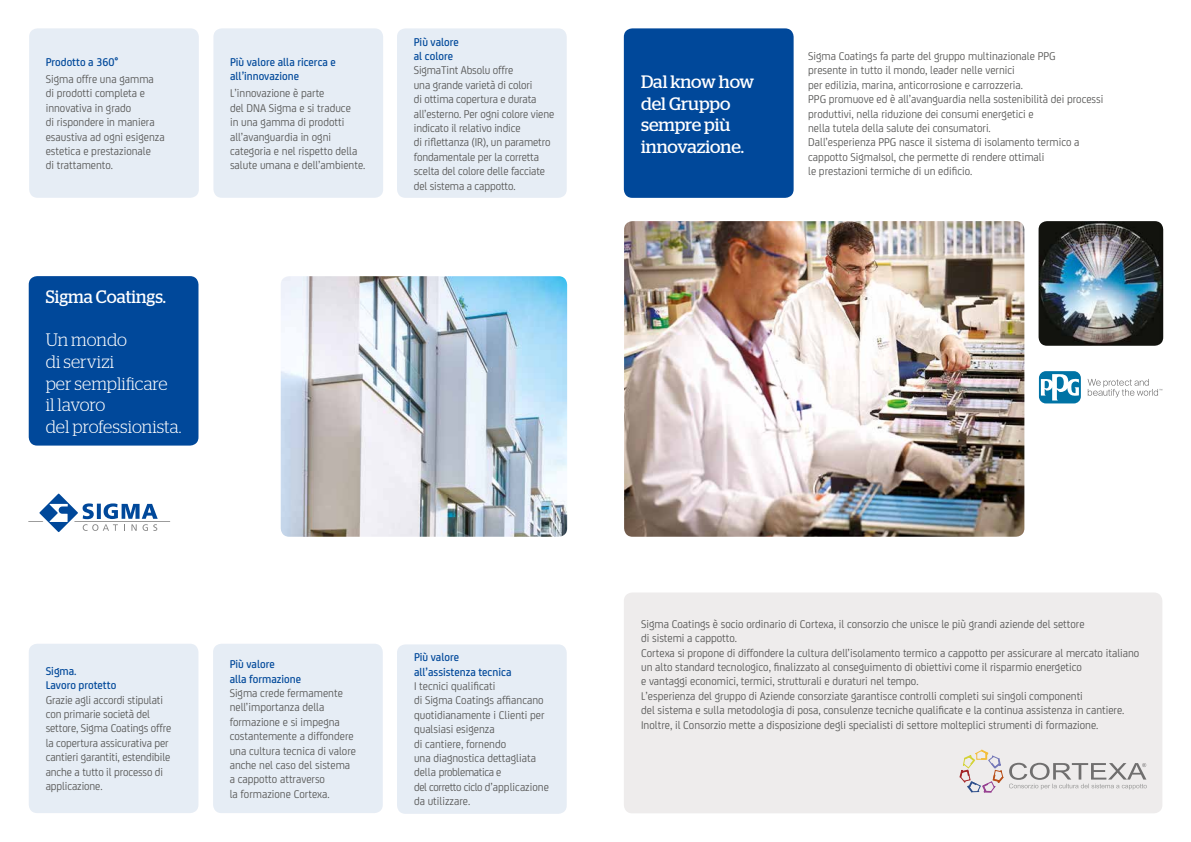
<style>
.page{position:relative;width:1191px;height:842px;background:#fff}
.page>*{position:absolute;margin:0;border:0;box-sizing:border-box;transform-origin:0 0}
.t1{font:300 18px/21.6px "Stag";letter-spacing:.005em;color:#fff;scale:.96 1}
.t2{font:18px/21.6px "Stag";color:#fff}
.t3{font:18px "Stag";color:#fff;scale:.96 1}
.t4{font:12px/14.4px "FS Joey";color:#575756;scale:.96 1}
.t5{font:500 12px/14.4px "FS Joey";color:#00489a;scale:.96 1}
</style>
<div class="page">
<div style="left:29px;top:276px;width:169px;height:170px;background:#00489a;border-radius:9px"></div>
<div style="left:397px;top:28px;width:170px;height:170px;background:#e6edf5;border-radius:9px"></div>
<img style="left:281px;top:276px;width:286px;height:261px">
<div style="left:29px;top:644px;width:169px;height:169px;background:#e6edf5;border-radius:9px"></div>
<svg style="left:28px;top:493px;width:142px;height:39px"></svg>
<div style="left:397px;top:644px;width:170px;height:170px;background:#e6edf5;border-radius:9px"></div>
<div style="left:624px;top:592px;width:538px;height:221px;background:#eeecec;border-radius:9px"></div>
<img style="left:624px;top:221px;width:400px;height:316px">
<img style="left:1038px;top:221px;width:125px;height:125px">
<svg style="left:959px;top:749px;width:187px;height:44px"></svg>
<div style="left:624px;top:28px;width:169px;height:170px;background:#00489a;border-radius:9px"></div>
<div style="left:213px;top:28px;width:170px;height:170px;background:#e6edf5;border-radius:9px"></div>
<div style="left:29px;top:28px;width:170px;height:170px;background:#e6edf5;border-radius:9px"></div>
<div style="left:213px;top:644px;width:170px;height:169px;background:#e6edf5;border-radius:9px"></div>
<svg style="left:1087px;top:379px;width:75px;height:18px"></svg>
<svg style="left:1039px;top:371px;width:41px;height:32px"></svg>
<svg style="left:1041px;top:373px;width:37px;height:27px"></svg>
<p class="t5" style="left:46px;top:54px;width:77px">Prodotto a 360°</p>
<p class="t4" style="left:46px;top:71px;width:125px">Sigma offre una gamma di prodotti completa e innovativa in grado<br>di rispondere in maniera esaustiva ad ogni esigenza estetica e prestazionale<br>di trattamento.</p>
<h1 class="t3" style="left:46px;top:286px;width:127px">Sigma Coatings.</h1>
<h1 class="t1" style="left:46px;top:329px;width:143px">Un mondo<br>di servizi<br>per semplificare<br>il lavoro<br>del professionista.</h1>
<p class="t5" style="left:230px;top:54px;width:112px">Più valore alla ricerca e all’innovazione</p>
<p class="t4" style="left:230px;top:85px;width:142px">L’innovazione è parte<br>del DNA Sigma e si traduce<br>in una gamma di prodotti all’avanguardia in ogni categoria e nel rispetto della salute umana e dell’ambiente.</p>
<p class="t5" style="left:414px;top:34px;width:48px">Più valore al colore</p>
<p class="t4" style="left:414px;top:62px;width:148px">SigmaTint Absolu offre<br>una grande varietà di colori<br>di ottima copertura e durata all’esterno. Per ogni colore viene indicato il relativo indice<br>di riflettanza (IR), un parametro fondamentale per la corretta scelta del colore delle facciate del sistema a cappotto.</p>
<p class="t5" style="left:46px;top:663px;width:75px">Sigma.<br>Lavoro protetto</p>
<p class="t4" style="left:46px;top:692px;width:132px">Grazie agli accordi stipulati con primarie società del settore, Sigma Coatings offre la copertura assicurativa per cantieri garantiti, estendibile anche a tutto il processo di applicazione.</p>
<p class="t5" style="left:230px;top:656px;width:76px">Più valore<br>alla formazione</p>
<p class="t4" style="left:230px;top:685px;width:133px">Sigma crede fermamente nell’importanza della formazione e si impegna costantemente a diffondere una cultura tecnica di valore anche nel caso del sistema a cappotto attraverso<br>la formazione Cortexa.</p>
<p class="t5" style="left:414px;top:649px;width:103px">Più valore all’assistenza tecnica</p>
<p class="t4" style="left:414px;top:678px;width:142px">I tecnici qualificati<br>di Sigma Coatings affiancano quotidianamente i Clienti per qualsiasi esigenza<br>di cantiere, fornendo<br>una diagnostica dettagliata della problematica e<br>del corretto ciclo d’applicazione da utilizzare.</p>
<h1 class="t2" style="left:641px;top:71px;width:115px">Dal know how del Gruppo sempre più innovazione.</h1>
<p class="t4" style="left:808px;top:48px;width:309px">Sigma Coatings fa parte del gruppo multinazionale PPG<br>presente in tutto il mondo, leader nelle vernici<br>per edilizia, marina, anticorrosione e carrozzeria.<br>PPG promuove ed è all’avanguardia nella sostenibilità dei processi produttivi, nella riduzione dei consumi energetici e<br>nella tutela della salute dei consumatori.<br>Dall’esperienza PPG nasce il sistema di isolamento termico a cappotto SigmaIsol, che permette di rendere ottimali<br>le prestazioni termiche di un edificio.</p>
<p class="t4" style="left:641px;top:616px;width:520px">Sigma Coatings è socio ordinario di Cortexa, il consorzio che unisce le più grandi aziende del settore<br>di sistemi a cappotto.<br>Cortexa si propone di diffondere la cultura dell’isolamento termico a cappotto per assicurare al mercato italiano un alto standard tecnologico, finalizzato al conseguimento di obiettivi come il risparmio energetico<br>e vantaggi economici, termici, strutturali e duraturi nel tempo.<br>L’esperienza del gruppo di Aziende consorziate garantisce controlli completi sui singoli componenti<br>del sistema e sulla metodologia di posa, consulenze tecniche qualificate e la continua assistenza in cantiere.<br>Inoltre, il Consorzio mette a disposizione degli specialisti di settore molteplici strumenti di formazione.</p>
</div>
